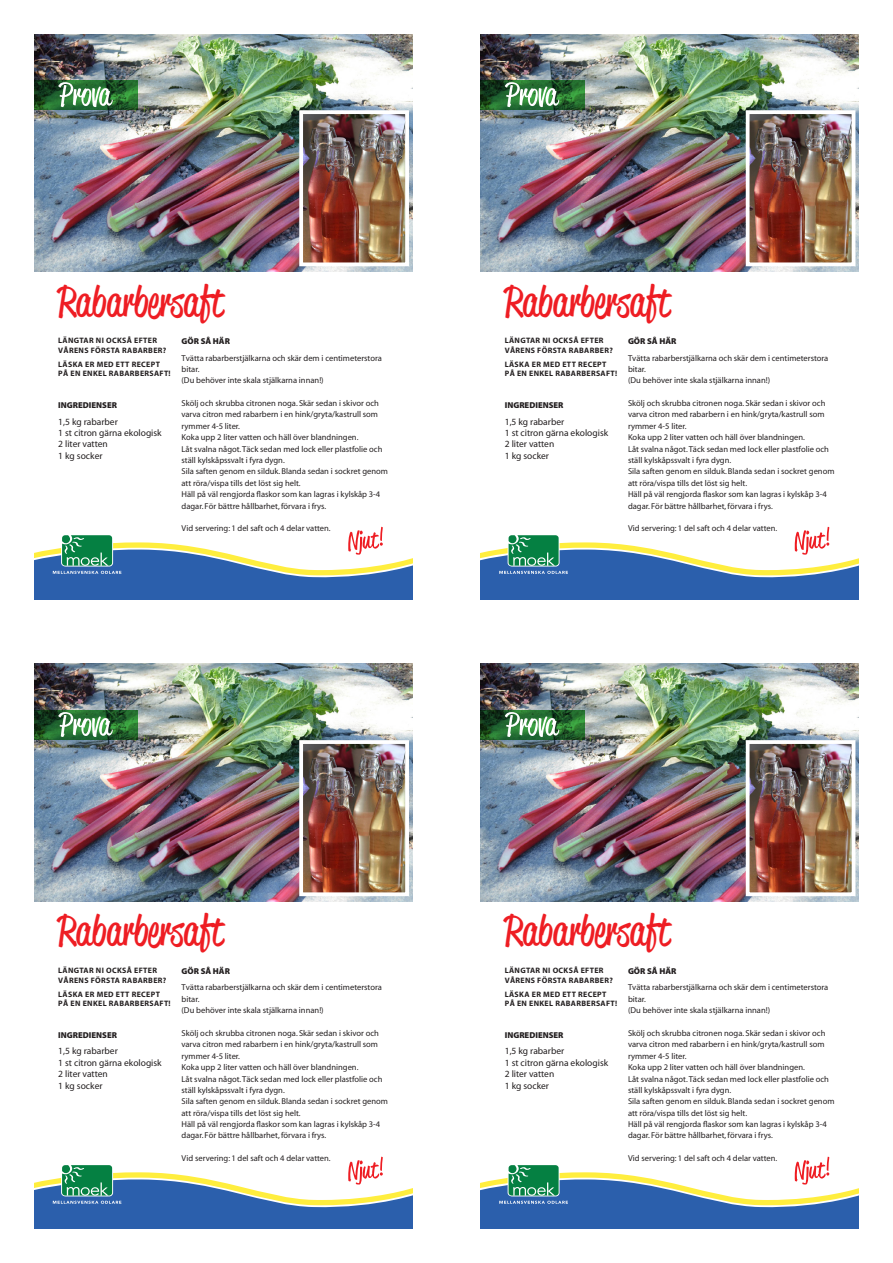
<style>
.page{position:relative;width:893px;height:1263px;background:#fff}
.page>*{position:absolute;margin:0;border:0;box-sizing:border-box;transform-origin:0 0}
.t1{font:42.45px "Reklame Script Regular DEMO";color:#ee1d23}
.t2{font:9.45px/11.4px "Myriad";color:#231f20}
.t3{font:8.55px/11.4px "Myriad";color:#231f20}
.t4{font:800 8.55px "Myriad";color:#231f20}
.t5{font:700 7.8px/9.4px "Myriad";letter-spacing:.04em;color:#231f20}
.s1{font-weight:800}
</style>
<div class="page">
<img style="left:34px;top:34px;width:378px;height:238px">
<svg style="left:34px;top:80px;width:104px;height:30px;background:#1f5b27"></svg>
<svg style="left:58px;top:82px;width:55px;height:25px"></svg>
<svg style="left:34px;top:527px;width:378px;height:72px"></svg>
<img style="left:304px;top:115px;width:100px;height:146px">
<div style="left:299px;top:110px;width:110px;height:156px;border:4px solid #fff"></div>
<img style="left:34px;top:664px;width:378px;height:237px">
<svg style="left:34px;top:710px;width:104px;height:30px;background:#1f5b27"></svg>
<svg style="left:58px;top:712px;width:55px;height:25px"></svg>
<svg style="left:34px;top:1157px;width:378px;height:72px"></svg>
<img style="left:304px;top:745px;width:100px;height:146px">
<div style="left:299px;top:740px;width:110px;height:156px;border:4px solid #fff"></div>
<img style="left:480px;top:34px;width:379px;height:238px">
<svg style="left:480px;top:80px;width:104px;height:30px;background:#1f5b27"></svg>
<svg style="left:505px;top:82px;width:54px;height:25px"></svg>
<svg style="left:480px;top:527px;width:379px;height:72px"></svg>
<img style="left:751px;top:115px;width:99px;height:146px">
<div style="left:746px;top:110px;width:109px;height:156px;border:4px solid #fff"></div>
<img style="left:480px;top:664px;width:379px;height:237px">
<svg style="left:480px;top:710px;width:104px;height:30px;background:#1f5b27"></svg>
<svg style="left:505px;top:712px;width:54px;height:25px"></svg>
<svg style="left:480px;top:1157px;width:379px;height:72px"></svg>
<img style="left:751px;top:745px;width:99px;height:146px">
<div style="left:746px;top:740px;width:109px;height:156px;border:4px solid #fff"></div>
<p class="t1" style="left:58px;top:283px;width:167px">Rabarbersaft</p>
<p class="t5" style="left:58px;top:336px;width:110px">LÄNGTAR NI OCKSÅ EFTER<br>VÅRENS FÖRSTA RABARBER?</p>
<p class="t5" style="left:58px;top:360px;width:114px">LÄSKA ER MED ETT RECEPT<br>PÅ EN ENKEL RABARBERSAFT!</p>
<p class="t4" style="left:58px;top:400px;width:60px">INGREDIENSER</p>
<p class="t2" style="left:58px;top:416px;width:105px">1,5 kg rabarber<br>1 st citron gärna ekologisk<br>2 liter vatten<br>1 kg socker</p>
<p class="t3" style="left:182px;top:333px;width:202px;line-height:16.8px"><span class="s1">GÖR SÅ HÄR<br></span>Tvätta rabarberstjälkarna och skär dem i centimeterstora</p>
<p class="t3" style="left:182px;top:364px;width:144px">bitar.<br>(Du behöver inte skala stjälkarna innan!)</p>
<p class="t3" style="left:182px;top:398px;width:208px">Skölj och skrubba citronen noga. Skär sedan i skivor och varva citron med rabarbern i en hink/gryta/kastrull som rymmer 4-5 liter.<br>Koka upp 2 liter vatten och häll över blandningen.<br>Låt svalna något. Täck sedan med lock eller plastfolie och ställ kylskåpssvalt i fyra dygn.<br>Sila saften genom en silduk. Blanda sedan i sockret genom att röra/vispa tills det löst sig helt.<br>Häll på väl rengjorda flaskor som kan lagras i kylskåp 3-4 dagar. För bättre hållbarhet, förvara i frys.</p>
<p class="t3" style="left:182px;top:523px;width:151px">Vid servering: 1 del saft och 4 delar vatten.</p>
<p class="t1" style="left:505px;top:283px;width:167px">Rabarbersaft</p>
<p class="t5" style="left:505px;top:336px;width:110px">LÄNGTAR NI OCKSÅ EFTER<br>VÅRENS FÖRSTA RABARBER?</p>
<p class="t5" style="left:505px;top:360px;width:114px">LÄSKA ER MED ETT RECEPT<br>PÅ EN ENKEL RABARBERSAFT!</p>
<p class="t4" style="left:505px;top:400px;width:60px">INGREDIENSER</p>
<p class="t2" style="left:505px;top:416px;width:105px">1,5 kg rabarber<br>1 st citron gärna ekologisk<br>2 liter vatten<br>1 kg socker</p>
<p class="t3" style="left:628px;top:333px;width:202px;line-height:16.8px"><span class="s1">GÖR SÅ HÄR<br></span>Tvätta rabarberstjälkarna och skär dem i centimeterstora</p>
<p class="t3" style="left:628px;top:364px;width:144px">bitar.<br>(Du behöver inte skala stjälkarna innan!)</p>
<p class="t3" style="left:628px;top:398px;width:208px">Skölj och skrubba citronen noga. Skär sedan i skivor och varva citron med rabarbern i en hink/gryta/kastrull som rymmer 4-5 liter.<br>Koka upp 2 liter vatten och häll över blandningen.<br>Låt svalna något. Täck sedan med lock eller plastfolie och ställ kylskåpssvalt i fyra dygn.<br>Sila saften genom en silduk. Blanda sedan i sockret genom att röra/vispa tills det löst sig helt.<br>Häll på väl rengjorda flaskor som kan lagras i kylskåp 3-4 dagar. För bättre hållbarhet, förvara i frys.</p>
<p class="t3" style="left:628px;top:523px;width:151px">Vid servering: 1 del saft och 4 delar vatten.</p>
<p class="t1" style="left:58px;top:913px;width:167px">Rabarbersaft</p>
<p class="t5" style="left:58px;top:966px;width:110px">LÄNGTAR NI OCKSÅ EFTER<br>VÅRENS FÖRSTA RABARBER?</p>
<p class="t5" style="left:58px;top:989px;width:114px">LÄSKA ER MED ETT RECEPT<br>PÅ EN ENKEL RABARBERSAFT!</p>
<p class="t4" style="left:58px;top:1030px;width:60px">INGREDIENSER</p>
<p class="t2" style="left:58px;top:1046px;width:105px">1,5 kg rabarber<br>1 st citron gärna ekologisk<br>2 liter vatten<br>1 kg socker</p>
<p class="t3" style="left:182px;top:963px;width:202px;line-height:16.8px"><span class="s1">GÖR SÅ HÄR<br></span>Tvätta rabarberstjälkarna och skär dem i centimeterstora</p>
<p class="t3" style="left:182px;top:994px;width:144px">bitar.<br>(Du behöver inte skala stjälkarna innan!)</p>
<p class="t3" style="left:182px;top:1028px;width:208px">Skölj och skrubba citronen noga. Skär sedan i skivor och varva citron med rabarbern i en hink/gryta/kastrull som rymmer 4-5 liter.<br>Koka upp 2 liter vatten och häll över blandningen.<br>Låt svalna något. Täck sedan med lock eller plastfolie och ställ kylskåpssvalt i fyra dygn.<br>Sila saften genom en silduk. Blanda sedan i sockret genom att röra/vispa tills det löst sig helt.<br>Häll på väl rengjorda flaskor som kan lagras i kylskåp 3-4 dagar. För bättre hållbarhet, förvara i frys.</p>
<p class="t3" style="left:182px;top:1153px;width:151px">Vid servering: 1 del saft och 4 delar vatten.</p>
<p class="t1" style="left:505px;top:913px;width:167px">Rabarbersaft</p>
<p class="t5" style="left:505px;top:966px;width:110px">LÄNGTAR NI OCKSÅ EFTER<br>VÅRENS FÖRSTA RABARBER?</p>
<p class="t5" style="left:505px;top:989px;width:114px">LÄSKA ER MED ETT RECEPT<br>PÅ EN ENKEL RABARBERSAFT!</p>
<p class="t4" style="left:505px;top:1030px;width:60px">INGREDIENSER</p>
<p class="t2" style="left:505px;top:1046px;width:105px">1,5 kg rabarber<br>1 st citron gärna ekologisk<br>2 liter vatten<br>1 kg socker</p>
<p class="t3" style="left:628px;top:963px;width:202px;line-height:16.8px"><span class="s1">GÖR SÅ HÄR<br></span>Tvätta rabarberstjälkarna och skär dem i centimeterstora</p>
<p class="t3" style="left:628px;top:994px;width:144px">bitar.<br>(Du behöver inte skala stjälkarna innan!)</p>
<p class="t3" style="left:628px;top:1028px;width:208px">Skölj och skrubba citronen noga. Skär sedan i skivor och varva citron med rabarbern i en hink/gryta/kastrull som rymmer 4-5 liter.<br>Koka upp 2 liter vatten och häll över blandningen.<br>Låt svalna något. Täck sedan med lock eller plastfolie och ställ kylskåpssvalt i fyra dygn.<br>Sila saften genom en silduk. Blanda sedan i sockret genom att röra/vispa tills det löst sig helt.<br>Häll på väl rengjorda flaskor som kan lagras i kylskåp 3-4 dagar. För bättre hållbarhet, förvara i frys.</p>
<p class="t3" style="left:628px;top:1153px;width:151px">Vid servering: 1 del saft och 4 delar vatten.</p>
</div>
